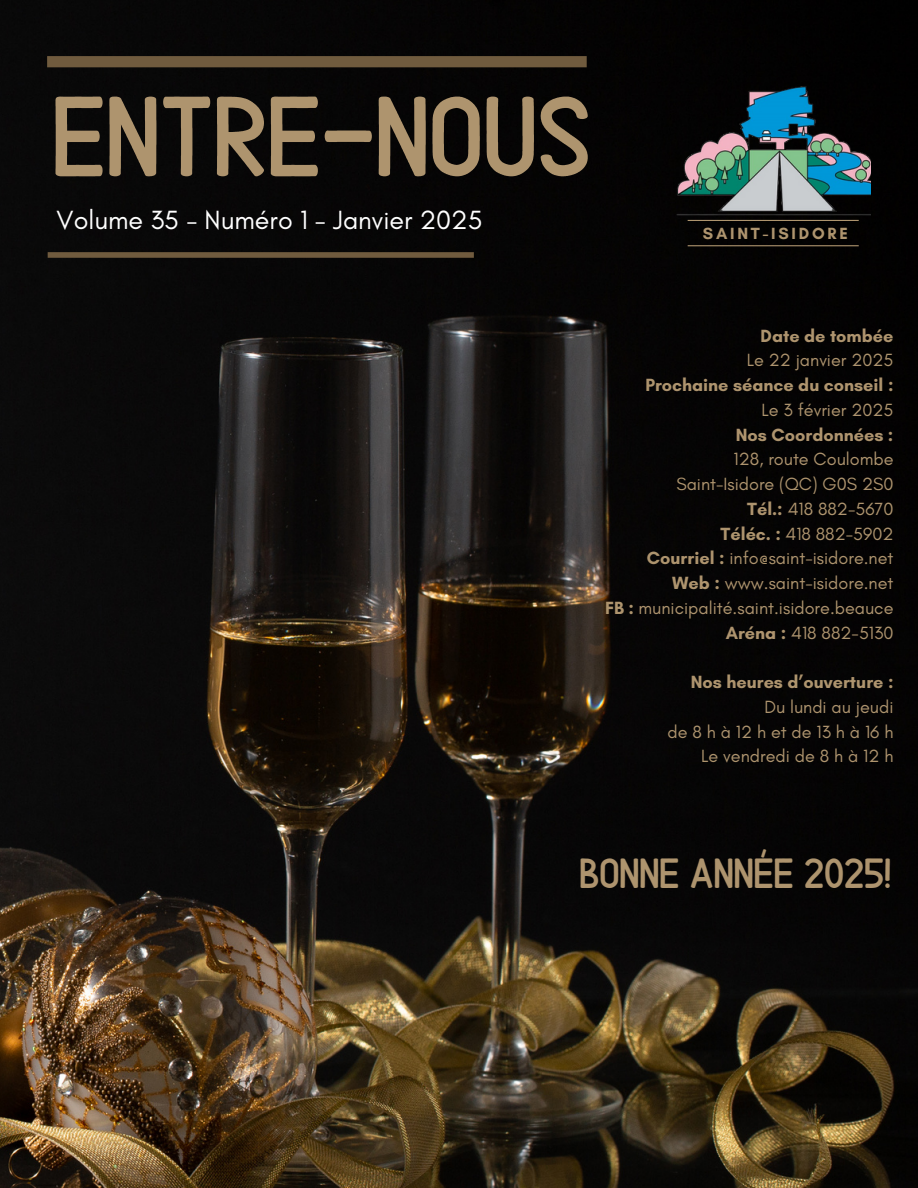
<style>
.page{position:relative;width:918px;height:1188px;background:#fff}
.page>*{position:absolute;margin:0;border:0;box-sizing:border-box;transform-origin:0 0}
.t1{font:113.85px "Alaska";color:#ae946e}
.t2{font:42.3px "Alaska";color:#ae946e}
.t3{font:26.85px "Glacial Indifference";color:#fff}
.t4{font:18px/24.8px "Glacial Indifference";color:#ae946e;text-align:right}
.t5{font:700 18px "Glacial Indifference";color:#ae946e}
.t6{font:700 16.5px "Glacial Indifference";letter-spacing:.17em;color:#ae946e}
.s1{font-weight:700}
</style>
<div class="page">
<img style="left:0;top:0;width:918px;height:1188px">
<div style="left:47px;top:56px;width:540px;height:11px;background:#705b3e"></div>
<div style="left:48px;top:252px;width:426px;height:6px;background:#705b3e"></div>
<img style="left:675px;top:85px;width:196px;height:132px">
<hr style="left:688px;top:220px;width:171px;height:1px;background:#ae946e">
<hr style="left:688px;top:245px;width:171px;height:1px;background:#ae946e">
<h1 class="t1" style="left:52px;top:50px;width:541px">ENTRE-NOUS</h1>
<h3 class="t3" style="left:57px;top:205px;width:427px">Volume 35 - Numéro 1 - Janvier 2025</h3>
<p class="t6" style="left:703px;top:223px;width:146px">SAINT-ISIDORE</p>
<p class="t5" style="left:761px;top:324px;width:134px">Date de tombée</p>
<p class="t4" style="left:747px;top:348px;width:148px">Le 22 janvier 2025</p>
<p class="t5" style="left:645px;top:374px;width:250px">Prochaine séance du conseil :</p>
<p class="t4" style="left:761px;top:398px;width:134px">Le 3 février 2025</p>
<p class="t5" style="left:736px;top:423px;width:159px">Nos Coordonnées :</p>
<p class="t4" style="left:605px;top:447px;width:290px">128, route Coulombe<br>Saint-Isidore (QC) G0S 2S0<br><span class="s1">Tél.:</span> 418 882-5670<br><span class="s1">Téléc. :</span> 418 882-5902<br><span class="s1">Courriel :</span> info@saint-isidore.net<br><span class="s1">Web :</span> www.saint-isidore.net<br><span class="s1">FB :</span> municipalité.saint.isidore.beauce<br><span class="s1">Aréna :</span> 418 882-5130</p>
<p class="t5" style="left:691px;top:671px;width:204px">Nos heures d’ouverture :</p>
<p class="t4" style="left:668px;top:695px;width:227px">Du lundi au jeudi de8hà12hetde13hà16h<br>Le vendredi de 8 h à 12 h</p>
<h2 class="t2" style="left:580px;top:841px;width:313px">BONNE ANNÉE 2025!</h2>
</div>
